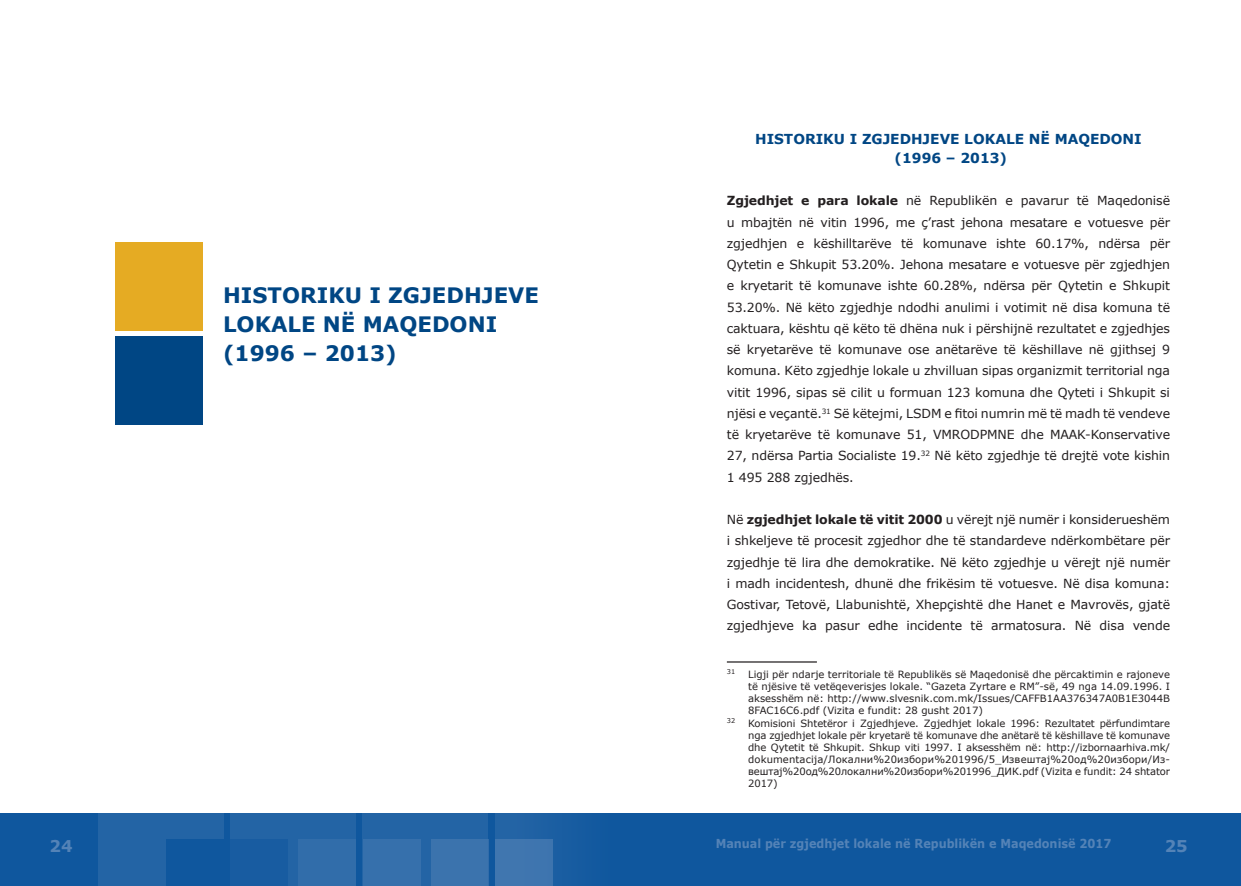
<style>
.page{position:relative;width:1241px;height:886px;background:#fff}
.page>*{position:absolute;margin:0;border:0;box-sizing:border-box;transform-origin:0 0}
.t1{font:700 21.25px/28.8px "Verdana";color:#004684;text-align:right}
.t2{font:700 16.25px "Verdana";color:#5483b7}
.t3{font:700 13.75px "Verdana";color:#004684}
.t4{font:12.5px/21.2px "Verdana";letter-spacing:-.01em;color:#231f20;text-align:justify}
.t5{font:700 12.38px "Verdana";color:#5483b7;scale:.91 1}
.t6{font:10px/12px "Verdana";letter-spacing:-.01em;color:#231f20;text-align:justify}
.t7{font:6.5px "Verdana";color:#231f20}
.s1{font-weight:700}
</style>
<div class="page">
<div style="left:620px;top:813px;width:620px;height:73px;background:#0f579e"></div>
<div style="left:0;top:813px;width:620px;height:73px;background:#0f579e"></div>
<div style="left:98px;top:813px;width:125px;height:73px;background:#2364a5"></div>
<div style="left:230px;top:813px;width:126px;height:73px;background:#2364a5"></div>
<div style="left:363px;top:813px;width:125px;height:73px;background:#2364a5"></div>
<div style="left:495px;top:813px;width:125px;height:73px;background:#175ca1"></div>
<div style="left:230px;top:839px;width:58px;height:47px;background:#185ca1"></div>
<div style="left:166px;top:839px;width:58px;height:47px;background:#0f579e"></div>
<div style="left:298px;top:839px;width:58px;height:47px;background:#316daa"></div>
<div style="left:431px;top:839px;width:57px;height:47px;background:#3b73ad"></div>
<div style="left:495px;top:839px;width:58px;height:47px;background:#3f76af"></div>
<div style="left:363px;top:839px;width:57px;height:47px;background:#3670ac"></div>
<hr style="left:726px;top:661px;width:90px;height:1px;background:#231f20">
<div style="left:115px;top:243px;width:88px;height:88px;background:#e5ab23"></div>
<div style="left:115px;top:336px;width:88px;height:89px;background:#004684"></div>
<h1 class="t1" style="left:223px;top:281px;width:17px">HISTORIKU</h1>
<h1 class="t1" style="left:369px;top:281px;width:35px">I ZGJEDHJE</h1>
<h1 class="t1" style="left:508px;top:281px;width:29px">VE</h1>
<h1 class="t1" style="left:223px;top:309px;width:16px">LOKALE</h1>
<h1 class="t1" style="left:223px;top:309px;width:177px">NË MAQEDONI<br>(1996 – 2013)</h1>
<p class="t3" style="left:755px;top:129px;width:11px">HISTORIKU</p>
<p class="t3" style="left:849px;top:129px;width:23px">I ZGJEDHJE</p>
<p class="t3" style="left:939px;top:129px;width:36px">VE LOKALE</p>
<p class="t3" style="left:1028px;top:129px;width:51px">NË MAQEDONI</p>
<p class="t3" style="left:894px;top:148px;width:114px">(1996 – 2013)</p>
<p class="t4" style="left:726px;top:190px;width:445px"><span class="s1">Zgjedhjet e para lokale</span> në Republikën e pavarur të Maqedonisë u mbajtën në vitin 1996, me ç’rast jehona mesatare e votuesve për zgjedhjen e këshilltarëve të komunave ishte 60.17%, ndërsa për Qytetin e Shkupit 53.20%. Jehona mesatare e votuesve për zgjedhjen e kryetarit të komunave ishte 60.28%, ndërsa për Qytetin e Shkupit 53.20%. Në këto zgjedhje ndodhi anulimi i votimit në disa komuna të caktuara, kështu që këto të dhëna nuk i përshijnë rezultatet e zgjedhjes së kryetarëve të komunave ose anëtarëve të këshillave në gjithsej 9 komuna. Këto zgjedhje lokale u zhvilluan sipas organizmit territorial nga vitit 1996, sipas së cilit u formuan 123 komuna dhe Qyteti i Shkupit si njësi e veçantë.<sup>31</sup> Së këtejmi, LSDM e fitoi numrin më të madh të vendeve të kryetarëve të komunave 51, VMRODPMNE dhe MAAK-Konservative 27, ndërsa Partia Socialiste 19.<sup>32</sup> Në këto zgjedhje të drejtë vote kishin 1 495 288 zgjedhës.</p>
<p class="t4" style="left:726px;top:509px;width:444px">Në <span class="s1">zgjedhjet lokale të vitit 2000</span> u vërejt një numër i konsiderueshëm i shkeljeve të procesit zgjedhor dhe të standardeve ndërkombëtare për zgjedhje të lira dhe demokratike. Në këto zgjedhje u vërejt një numër i madh incidentesh, dhunë dhe frikësim të votuesve. Në disa komuna:<br>Gostivar, Tetovë, Llabunishtë, Xhepçishtë dhe Hanet e Mavrovës, gjatë zgjedhjeve ka pasur edhe incidente të armatosura. Në disa vende</p>
<p class="t7" style="left:726px;top:668px;width:10px">31</p>
<p class="t6" style="left:748px;top:668px;width:423px">Ligji për ndarje territoriale të Republikës së Maqedonisë dhe përcaktimin e rajoneve të njësive të vetëqeverisjes lokale. “Gazeta Zyrtare e RM”-së, 49 nga 14.09.1996. I aksesshëm në: http://www.slvesnik.com.mk/Issues/CAFFB1AA376347A0B1E3044B 8FAC16C6.pdf (Vizita e fundit: 28 gusht 2017)</p>
<p class="t7" style="left:726px;top:716px;width:10px">32</p>
<p class="t6" style="left:748px;top:717px;width:423px">Komisioni Shtetëror i Zgjedhjeve. Zgjedhjet lokale 1996: Rezultatet përfundimtare nga zgjedhjet lokale për kryetarë të komunave dhe anëtarë të këshillave të komunave dhe Qytetit të Shkupit. Shkup viti 1997. I aksesshëm në: http://izbornaarhiva.mk/ dokumentacija/Локални%20избори%201996/5_Извештај%20од%20избори/Из&shy;вештај%20од%20локални%20избори%201996_ДИК.pdf (Vizita e fundit: 24 shtator 2017)</p>
<h2 class="t2" style="left:50px;top:834px;width:25px">24</h2>
<p class="t5" style="left:715px;top:835px;width:436px">Manual për zgjedhjet lokale në Republikën e Maqedonisë 2017</p>
<h2 class="t2" style="left:1164px;top:834px;width:25px">25</h2>
</div>
